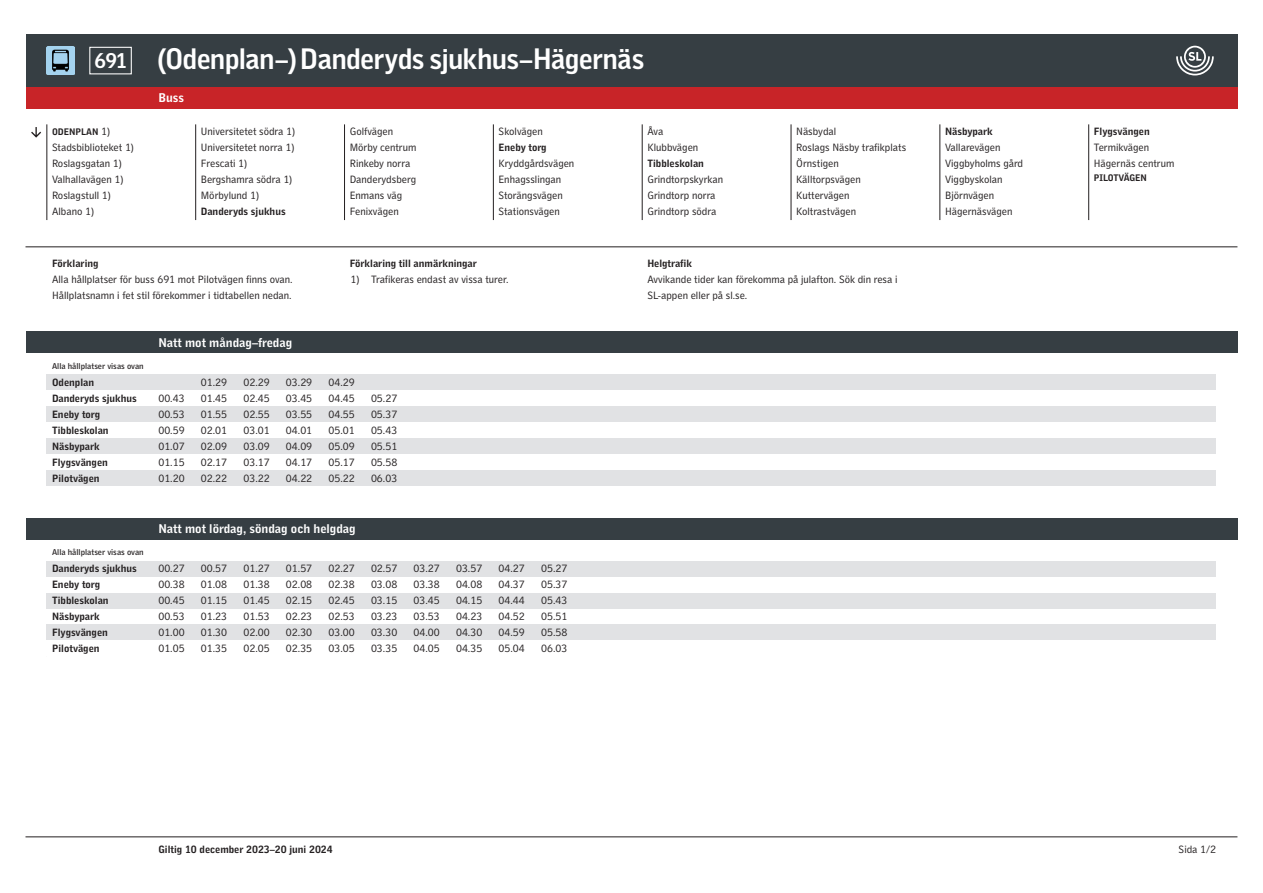
<style>
.page{position:relative;width:1263px;height:893px;background:#fff}
.page>*{position:absolute;margin:0;border:0;box-sizing:border-box;transform-origin:0 0}
.Sidhuvud_-_Destinati{font:700 28.2px "SL Gothic Display";letter-spacing:-.005em;color:#fff}
.Sidhuvud_-_Linjenumm{font:700 20.25px "SL Gothic Display";color:#fff}
.Veckodag{font:700 12.75px "SL Gothic Timetable 2";color:#fff}
.Hållplats_tider{font:10.65px/15.9px "SL Gothic Timetable 2";color:#231f20;text-align:justify}
.Tidtabell_-_Station{font:700 10.65px "SL Gothic Timetable 2";color:#231f20}
.Hållplats_tider-2{font:700 10.65px "SL Gothic Timetable 2";color:#231f20}
.Förklaring_-_Text{font:10.65px "SL Gothic Timetable 2";color:#231f20}
.Förklaring_-_Anmärkn{font:10.65px "SL Gothic Timetable 2";color:#231f20}
.Sidfot_-_Pagina{font:10.65px "SL Gothic Timetable 2";color:#231f20}
.Hållplats_tider-3{font:700 9.6px "SL Gothic Timetable 2";color:#231f20}
.Tidtabell_-_Förklari{font:500 8.55px "SL Gothic Timetable 2";color:#231f20}
.s1{font-weight:400;font-size:10.65px}
</style>
<div class="page">
<div style="left:26px;top:34px;width:1211px;height:53px;background:#363e43"></div>
<img style="left:47px;top:47px;width:27px;height:27px">
<div style="left:26px;top:87px;width:1211px;height:21px;background:#c82428"></div>
<hr style="left:26px;top:837px;width:1211px;height:1px;background:#231f20">
<svg style="left:1176px;top:46px;width:38px;height:29px"></svg>
<div style="left:89px;top:47px;width:43px;height:27px;border:1px solid #fff"></div>
<hr style="left:47px;top:124px;width:1px;height:96px;background:#231f20">
<hr style="left:195px;top:124px;width:1px;height:96px;background:#231f20">
<hr style="left:344px;top:124px;width:1px;height:96px;background:#231f20">
<hr style="left:493px;top:124px;width:1px;height:96px;background:#231f20">
<hr style="left:642px;top:124px;width:1px;height:96px;background:#231f20">
<hr style="left:791px;top:124px;width:1px;height:96px;background:#231f20">
<hr style="left:940px;top:124px;width:1px;height:96px;background:#231f20">
<hr style="left:1088px;top:124px;width:1px;height:96px;background:#231f20">
<div style="left:26px;top:332px;width:1211px;height:21px;background:#363e43"></div>
<hr style="left:26px;top:247px;width:1211px;height:1px;background:#231f20">
<svg style="left:31px;top:127px;width:10px;height:11px"></svg>
<div style="left:47px;top:470px;width:1169px;height:16px;background:#e1e2e4"></div>
<div style="left:47px;top:374px;width:1169px;height:16px;background:#e1e2e4"></div>
<div style="left:47px;top:406px;width:1169px;height:16px;background:#e1e2e4"></div>
<div style="left:47px;top:438px;width:1169px;height:16px;background:#e1e2e4"></div>
<div style="left:26px;top:518px;width:1211px;height:21px;background:#363e43"></div>
<div style="left:47px;top:561px;width:1169px;height:16px;background:#e1e2e4"></div>
<div style="left:47px;top:593px;width:1169px;height:15px;background:#e1e2e4"></div>
<div style="left:47px;top:624px;width:1169px;height:16px;background:#e1e2e4"></div>
<p class="Sidhuvud_-_Linjenumm" style="left:95px;top:47px;width:33px">691</p>
<p class="Sidhuvud_-_Destinati" style="left:157px;top:40px;width:488px">(Odenplan–)Danderyds sjukhus–Hägernäs</p>
<p class="Hållplats_tider-3" style="left:52px;top:126px;width:60px">ODENPLAN <span class="s1">1)</span></p>
<p class="Hållplats_tider" style="left:52px;top:140px;width:83px">Stadsbiblioteket 1)</p>
<p class="Hållplats_tider" style="left:52px;top:155px;width:71px">Roslagsgatan 1)</p>
<p class="Hållplats_tider" style="left:52px;top:171px;width:73px">Valhallavägen 1)</p>
<p class="Hållplats_tider" style="left:52px;top:187px;width:60px">Roslagstull 1)</p>
<p class="Hållplats_tider" style="left:52px;top:203px;width:43px">Albano 1)</p>
<p class="Veckodag" style="left:158px;top:90px;width:27px">Buss</p>
<p class="Hållplats_tider" style="left:201px;top:124px;width:96px;text-align:left">Universitetet södra 1)<br>Universitetet norra 1)<br>Frescati 1)<br>Bergshamra södra 1)<br>Mörbylund 1)</p>
<p class="Hållplats_tider-2" style="left:201px;top:205px;width:86px">Danderyds sjukhus</p>
<p class="Hållplats_tider-2" style="left:52px;top:257px;width:48px">Förklaring</p>
<p class="Hållplats_tider" style="left:52px;top:272px;width:242px">Alla hållplatser för buss 691 mot Pilotvägen finns ovan.</p>
<p class="Hållplats_tider" style="left:52px;top:288px;width:241px">Hållplatsnamn i fet stil förekommer i tidtabellen nedan.</p>
<p class="Tidtabell_-_Förklari" style="left:52px;top:361px;width:93px">Alla hållplatser visas ovan</p>
<p class="Veckodag" style="left:158px;top:335px;width:135px">Natt mot måndag–fredag</p>
<p class="Hållplats_tider" style="left:350px;top:124px;width:68px;text-align:left">Golfvägen<br>Mörby centrum<br>Rinkeby norra<br>Danderydsberg<br>Enmans väg<br>Fenixvägen</p>
<p class="Hållplats_tider" style="left:499px;top:124px;width:46px">Skolvägen</p>
<p class="Hållplats_tider-2" style="left:499px;top:141px;width:50px">Eneby torg</p>
<p class="Hållplats_tider" style="left:499px;top:155px;width:77px;text-align:left">Kryddgårdsvägen<br>Enhagsslingan<br>Storängsvägen<br>Stationsvägen</p>
<p class="Hållplats_tider-2" style="left:350px;top:257px;width:129px">Förklaring till anmärkningar</p>
<p class="Förklaring_-_Anmärkn" style="left:351px;top:273px;width:160px">1) Trafikeras endast av vissa turer.</p>
<p class="Tidtabell_-_Station" style="left:52px;top:376px;width:44px">Odenplan</p>
<p class="Tidtabell_-_Station" style="left:52px;top:392px;width:86px">Danderyds sjukhus</p>
<p class="Tidtabell_-_Station" style="left:52px;top:408px;width:50px">Eneby torg</p>
<p class="Tidtabell_-_Station" style="left:52px;top:424px;width:58px">Tibbleskolan</p>
<p class="Tidtabell_-_Station" style="left:52px;top:440px;width:49px">Näsbypark</p>
<p class="Tidtabell_-_Station" style="left:52px;top:456px;width:57px">Flygsvängen</p>
<p class="Tidtabell_-_Station" style="left:52px;top:472px;width:49px">Pilotvägen</p>
<p class="Hållplats_tider" style="left:158px;top:390px;width:28px">00.43<br>00.53<br>00.59<br>01.07<br>01.15<br>01.20</p>
<p class="Förklaring_-_Text" style="left:201px;top:376px;width:28px">01.29</p>
<p class="Förklaring_-_Text" style="left:201px;top:392px;width:28px">01.45</p>
<p class="Förklaring_-_Text" style="left:201px;top:408px;width:28px">01.55</p>
<p class="Förklaring_-_Text" style="left:201px;top:424px;width:28px">02.01</p>
<p class="Förklaring_-_Text" style="left:201px;top:440px;width:28px">02.09</p>
<p class="Förklaring_-_Text" style="left:201px;top:456px;width:28px">02.17</p>
<p class="Förklaring_-_Text" style="left:201px;top:472px;width:28px">02.22</p>
<p class="Hållplats_tider" style="left:243px;top:374px;width:28px">02.29<br>02.45<br>02.55<br>03.01<br>03.09<br>03.17<br>03.22</p>
<p class="Hållplats_tider" style="left:286px;top:374px;width:28px">03.29<br>03.45<br>03.55<br>04.01<br>04.09<br>04.17<br>04.22</p>
<p class="Hållplats_tider" style="left:328px;top:374px;width:28px">04.29<br>04.45<br>04.55<br>05.01<br>05.09<br>05.17<br>05.22</p>
<p class="Hållplats_tider" style="left:371px;top:390px;width:28px">05.27<br>05.37<br>05.43<br>05.51<br>05.58<br>06.03</p>
<p class="Tidtabell_-_Förklari" style="left:52px;top:547px;width:93px">Alla hållplatser visas ovan</p>
<p class="Tidtabell_-_Station" style="left:52px;top:562px;width:86px">Danderyds sjukhus</p>
<p class="Tidtabell_-_Station" style="left:52px;top:578px;width:50px">Eneby torg</p>
<p class="Tidtabell_-_Station" style="left:52px;top:594px;width:58px">Tibbleskolan</p>
<p class="Tidtabell_-_Station" style="left:52px;top:610px;width:49px">Näsbypark</p>
<p class="Tidtabell_-_Station" style="left:52px;top:626px;width:57px">Flygsvängen</p>
<p class="Tidtabell_-_Station" style="left:52px;top:642px;width:49px">Pilotvägen</p>
<p class="Veckodag" style="left:158px;top:521px;width:199px">Natt mot lördag, söndag och helgdag</p>
<p class="Hållplats_tider" style="left:158px;top:561px;width:28px">00.27<br>00.38<br>00.45<br>00.53<br>01.00<br>01.05</p>
<p class="Förklaring_-_Text" style="left:201px;top:562px;width:28px">00.57</p>
<p class="Förklaring_-_Text" style="left:201px;top:578px;width:28px">01.08</p>
<p class="Förklaring_-_Text" style="left:201px;top:594px;width:28px">01.15</p>
<p class="Förklaring_-_Text" style="left:201px;top:610px;width:28px">01.23</p>
<p class="Förklaring_-_Text" style="left:201px;top:626px;width:28px">01.30</p>
<p class="Förklaring_-_Text" style="left:201px;top:642px;width:28px">01.35</p>
<p class="Hållplats_tider" style="left:243px;top:561px;width:28px">01.27<br>01.38<br>01.45<br>01.53<br>02.00<br>02.05</p>
<p class="Hållplats_tider" style="left:286px;top:561px;width:28px">01.57<br>02.08<br>02.15<br>02.23<br>02.30<br>02.35</p>
<p class="Hållplats_tider" style="left:328px;top:561px;width:28px">02.27<br>02.38<br>02.45<br>02.53<br>03.00<br>03.05</p>
<p class="Hållplats_tider" style="left:371px;top:561px;width:28px">02.57<br>03.08<br>03.15<br>03.23<br>03.30<br>03.35</p>
<p class="Hållplats_tider" style="left:414px;top:561px;width:28px">03.27<br>03.38<br>03.45<br>03.53<br>04.00<br>04.05</p>
<p class="Hållplats_tider" style="left:456px;top:561px;width:28px">03.57<br>04.08<br>04.15<br>04.23<br>04.30<br>04.35</p>
<p class="Hållplats_tider" style="left:499px;top:561px;width:28px">04.27<br>04.37<br>04.44<br>04.52<br>04.59<br>05.04</p>
<p class="Hållplats_tider" style="left:541px;top:561px;width:28px">05.27<br>05.37<br>05.43<br>05.51<br>05.58<br>06.03</p>
<p class="Hållplats_tider" style="left:647px;top:124px;width:52px">Åva<br>Klubbvägen</p>
<p class="Hållplats_tider-2" style="left:647px;top:157px;width:58px">Tibbleskolan</p>
<p class="Hållplats_tider" style="left:647px;top:171px;width:77px;text-align:left">Grindtorpskyrkan<br>Grindtorp norra<br>Grindtorp södra</p>
<p class="Hållplats_tider" style="left:796px;top:124px;width:111px;text-align:left">Näsbydal<br>Roslags Näsby trafikplats<br>Örnstigen<br>Källtorpsvägen<br>Kuttervägen<br>Koltrastvägen</p>
<p class="Hållplats_tider-2" style="left:945px;top:125px;width:49px">Näsbypark</p>
<p class="Hållplats_tider" style="left:945px;top:140px;width:80px;text-align:left">Vallarevägen<br>Viggbyholms gård<br>Viggbyskolan<br>Björnvägen<br>Hägernäsvägen</p>
<p class="Hållplats_tider-2" style="left:647px;top:257px;width:46px">Helgtrafik</p>
<p class="Hållplats_tider" style="left:647px;top:272px;width:252px">Avvikande tider kan förekomma på julafton. Sök din resa i<br>SL-appen eller på sl.se.</p>
<p class="Hållplats_tider-2" style="left:1094px;top:125px;width:57px">Flygsvängen</p>
<p class="Hållplats_tider" style="left:1094px;top:140px;width:82px">Termikvägen<br>Hägernäs centrum</p>
<p class="Hållplats_tider-3" style="left:1094px;top:172px;width:54px">PILOTVÄGEN</p>
<p class="Hållplats_tider-2" style="left:158px;top:843px;width:176px">Giltig 10 december 2023–20 juni 2024</p>
<p class="Sidfot_-_Pagina" style="left:1178px;top:843px;width:39px">Sida 1/2</p>
</div>
